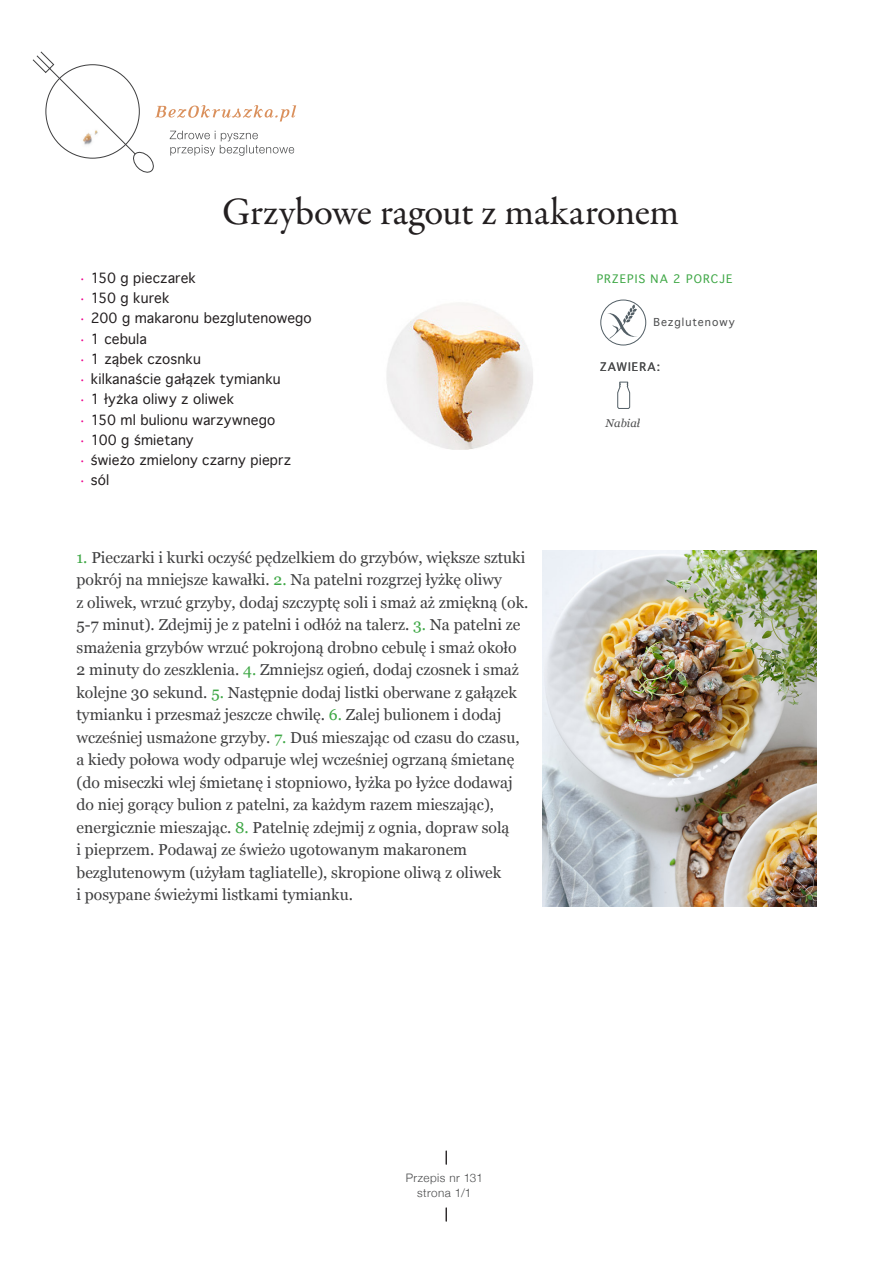
<style>
.page{position:relative;width:893px;height:1263px;background:#fff}
.page>*{position:absolute;margin:0;border:0;box-sizing:border-box;transform-origin:0 0}
.t1{font:39px "Garamond Premr Pro";letter-spacing:-.01em;color:#231f20}
.t2{font:15.75px/22.5px "Georgia";color:#3e3e3f}
.t3{font:13.5px "Geneva";letter-spacing:.01em;color:#231f20}
.t4{font:300 11.7px "Helvetica Neue";letter-spacing:.04em;color:#4b4c4d}
.Bez_okruszka_porcja{font:11.25px "Geneva";letter-spacing:.095em;color:#3ea745}
.Bez_okruszka_porcja-2{font:11.25px "Geneva";letter-spacing:.09em;color:#4b4c4d}
.Bez_okruszka_porcja-3{font:italic 11.25px "Georgia";letter-spacing:.01em;color:#4b4c4d}
.Bez_okruszka_porcja-4{font:10.5px "Geneva";letter-spacing:.095em;color:#4b4c4d}
.s1{font-family:"Georgia";color:#ed028c}
.s2{color:#3ea745}
</style>
<div class="page">
<svg style="left:32px;top:51px;width:264px;height:122px"></svg>
<svg style="left:617px;top:381px;width:14px;height:28px"></svg>
<div style="left:600px;top:300px;width:46px;height:45px;border:1px solid #525e65;border-radius:50%"></div>
<svg style="left:607px;top:304px;width:31px;height:36px"></svg>
<img style="left:542px;top:551px;width:274px;height:356px">
<svg style="left:446px;top:1151px;width:1px;height:13px"></svg>
<svg style="left:446px;top:1208px;width:1px;height:13px"></svg>
<img style="left:387px;top:303px;width:146px;height:147px">
<p class="t1" style="left:222px;top:188px;width:459px">Grzybowe ragout z makaronem</p>
<p class="Bez_okruszka_porcja" style="left:597px;top:273px;width:137px">PRZEPIS NA 2 PORCJE</p>
<p class="t3" style="left:80px;top:270px;width:117px"><span class="s1">·</span> 150 g pieczarek</p>
<p class="t3" style="left:80px;top:290px;width:90px"><span class="s1">·</span> 150 g kurek</p>
<p class="t3" style="left:80px;top:311px;width:233px"><span class="s1">·</span> 200 g makaronu bezglutenowego</p>
<p class="t3" style="left:80px;top:331px;width:68px"><span class="s1">·</span> 1 cebula</p>
<p class="t3" style="left:80px;top:351px;width:122px"><span class="s1">·</span> 1 ząbek czosnku</p>
<p class="t3" style="left:80px;top:371px;width:202px"><span class="s1">·</span> kilkanaście gałązek tymianku</p>
<p class="t3" style="left:80px;top:392px;width:155px"><span class="s1">·</span> 1 łyżka oliwy z oliwek</p>
<p class="t3" style="left:80px;top:412px;width:197px"><span class="s1">·</span> 150 ml bulionu warzywnego</p>
<p class="t3" style="left:80px;top:432px;width:115px"><span class="s1">·</span> 100 g śmietany</p>
<p class="t3" style="left:80px;top:452px;width:212px"><span class="s1">·</span> świeżo zmielony czarny pieprz</p>
<p class="t3" style="left:80px;top:473px;width:31px"><span class="s1">·</span> sól</p>
<p class="Bez_okruszka_porcja-4" style="left:653px;top:316px;width:83px">Bezglutenowy</p>
<p class="Bez_okruszka_porcja-2" style="left:600px;top:361px;width:61px">ZAWIERA:</p>
<p class="Bez_okruszka_porcja-3" style="left:605px;top:415px;width:36px">Nabiał</p>
<p class="t2" style="left:77px;top:545px;width:453px"><span class="s2">1.</span> Pieczarki i kurki oczyść pędzelkiem do grzybów, większe sztuki pokrój na mniejsze kawałki. <span class="s2">2.</span> Na patelni rozgrzej łyżkę oliwy<br>z oliwek, wrzuć grzyby, dodaj szczyptę soli i smaż aż zmiękną (ok.<br>5-7 minut). Zdejmij je z patelni i odłóż na talerz. <span class="s2">3.</span> Na patelni ze smażenia grzybów wrzuć pokrojoną drobno cebulę i smaż około 2 minuty do zeszklenia. <span class="s2">4.</span> Zmniejsz ogień, dodaj czosnek i smaż kolejne 30 sekund. <span class="s2">5.</span> Następnie dodaj listki oberwane z gałązek tymianku i przesmaż jeszcze chwilę. <span class="s2">6.</span> Zalej bulionem i dodaj wcześniej usmażone grzyby. <span class="s2">7.</span> Duś mieszając od czasu do czasu, a kiedy połowa wody odparuje wlej wcześniej ogrzaną śmietanę (do miseczki wlej śmietanę i stopniowo, łyżka po łyżce dodawaj do niej gorący bulion z patelni, za każdym razem mieszając), energicznie mieszając. <span class="s2">8.</span> Patelnię zdejmij z ognia, dopraw solą<br>i pieprzem. Podawaj ze świeżo ugotowanym makaronem bezglutenowym (użyłam tagliatelle), skropione oliwą z oliwek<br>i posypane świeżymi listkami tymianku.</p>
<p class="t4" style="left:406px;top:1169px;width:79px">Przepis nr 131</p>
<p class="t4" style="left:417px;top:1183px;width:56px">strona 1/1</p>
</div>
